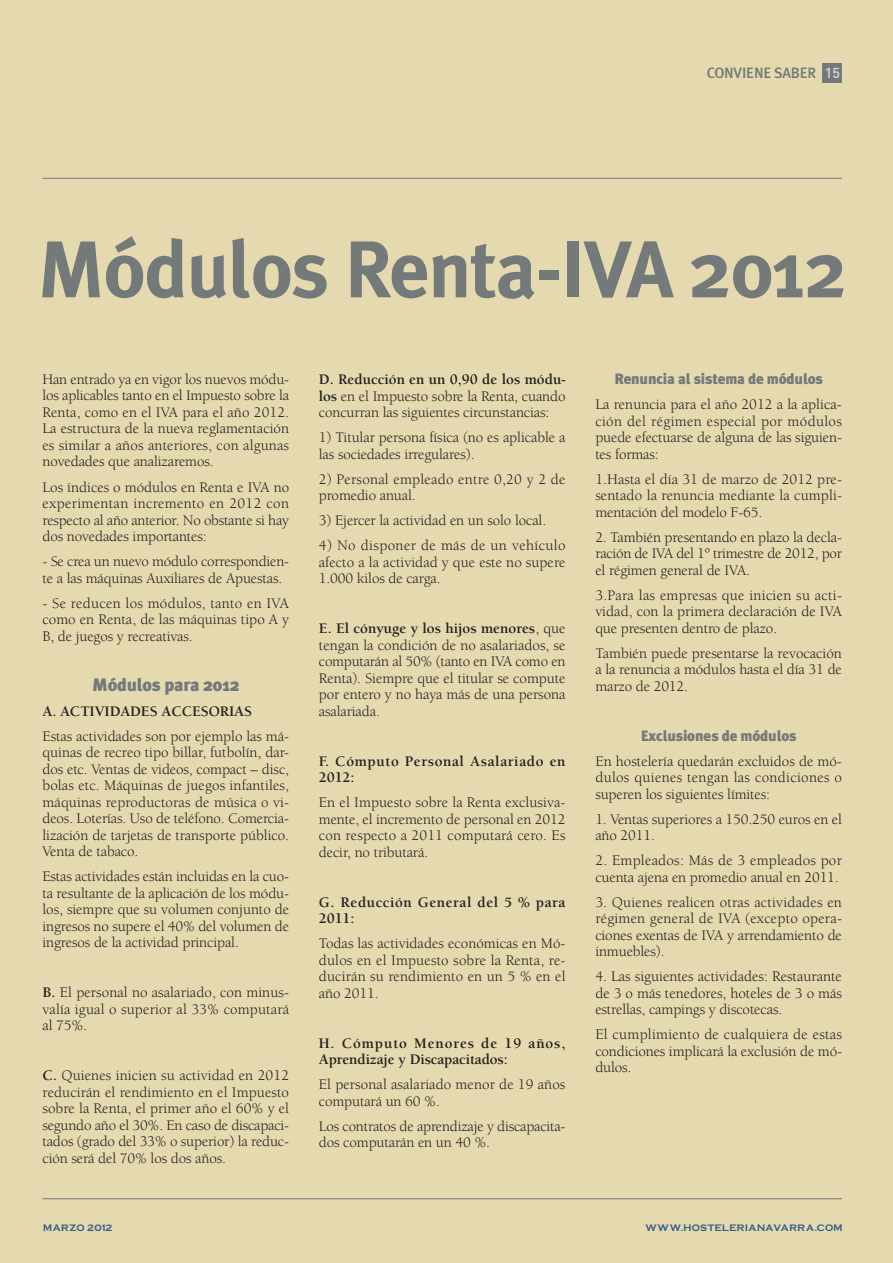
<style>
.page{position:relative;width:893px;height:1263px;background:#e5daaf}
.page>*{position:absolute;margin:0;border:0;box-sizing:border-box;transform-origin:0 0}
.t1{font:700 80.25px "Meta Plus";letter-spacing:-.02em;color:#747979}
.t2{font:900 18px "Meta Plus";letter-spacing:-.01em;color:#747979}
.t3{font:15px/16.5px "Berkeley";letter-spacing:-.01em;color:#231f20;text-align:justify}
.t4{font:700 15px/16.5px "Berkeley";letter-spacing:-.01em;color:#231f20}
.t5{font:700 15px/16.5px "Berkeley";letter-spacing:.035em;color:#231f20}
.t6{font:900 15px "Meta Plus";letter-spacing:-.01em;color:#747979}
.t7{font:15px/16.5px "Berkeley";letter-spacing:.015em;color:#231f20}
.t8{font:500 15px "Meta Plus";letter-spacing:-.02em;color:#747979}
.t9{font:9.75px "C Plate Bld";letter-spacing:.025em;color:#335c88}
.s1{font-family:"DIN";font-size:14.25px;color:#dcdad9}
.s2{font-weight:700}
</style>
<div class="page">
<div style="left:823px;top:64px;width:19px;height:19px;background:#747979"></div>
<hr style="left:42px;top:1198px;width:800px;height:1px;background:#747979">
<hr style="left:42px;top:178px;width:800px;height:1px;background:#747979">
<p class="t8" style="left:707px;top:64px;width:135px">CONVIENE SABER <span class="s1">15</span></p>
<h1 class="t1" style="left:37px;top:220px;width:811px">Módulos Renta-IVA 2012</h1>
<p class="t3" style="left:42px;top:372px;width:248px">Han entrado ya en vigor los nuevos módu&shy;los aplicables tanto en el Impuesto sobre la Renta, como en el IVA para el año 2012.<br>La estructura de la nueva reglamentación es similar a años anteriores, con algunas novedades que analizaremos.</p>
<p class="t3" style="left:42px;top:480px;width:248px">Los índices o módulos en Renta e IVA no experimentan incremento en 2012 con respecto al año anterior. No obstante si hay dos novedades importantes:</p>
<p class="t3" style="left:42px;top:554px;width:248px">- Se crea un nuevo módulo correspondien&shy;te a las máquinas Auxiliares de Apuestas.</p>
<p class="t3" style="left:42px;top:596px;width:248px">- Se reducen los módulos, tanto en IVA como en Renta, de las máquinas tipo A y B, de juegos y recreativas.</p>
<p class="t2" style="left:92px;top:677px;width:148px">Módulos para 2012</p>
<p class="t4" style="left:42px;top:704px;width:211px">A. ACTIVIDADES ACCESORIAS</p>
<p class="t3" style="left:42px;top:729px;width:248px">Estas actividades son por ejemplo las má&shy;quinas de recreo tipo billar, futbolín, dar&shy;dos etc. Ventas de videos, compact – disc, bolas etc. Máquinas de juegos infantiles, máquinas reproductoras de música o vi&shy;deos. Loterías. Uso de teléfono. Comercia&shy;lización de tarjetas de transporte público.<br>Venta de tabaco.</p>
<p class="t3" style="left:42px;top:869px;width:248px">Estas actividades están incluidas en la cuo&shy;ta resultante de la aplicación de los módu&shy;los, siempre que su volumen conjunto de ingresos no supere el 40% del volumen de ingresos de la actividad principal.</p>
<p class="t3" style="left:42px;top:985px;width:248px"><span class="s2">B.</span> El personal no asalariado, con minus&shy;valía igual o superior al 33% computará al 75%.</p>
<p class="t3" style="left:42px;top:1068px;width:248px"><span class="s2">C.</span> Quienes inicien su actividad en 2012 reducirán el rendimiento en el Impuesto sobre la Renta, el primer año el 60% y el segundo año el 30%. En caso de discapaci&shy;tados (grado del 33% o superior) la reduc&shy;ción será del 70% los dos años.</p>
<p class="t3" style="left:319px;top:373px;width:248px"><span class="s2">D. Reducción en un 0,90 de los módu&shy;los</span> en el Impuesto sobre la Renta, cuando concurran las siguientes circunstancias:</p>
<p class="t3" style="left:319px;top:431px;width:248px">1) Titular persona física (no es aplicable a las sociedades irregulares).</p>
<p class="t7" style="left:319px;top:472px;width:248px">2) Personal empleado entre 0,20 y 2 de promedio anual.</p>
<p class="t3" style="left:319px;top:514px;width:229px">3) Ejercer la actividad en un solo local.</p>
<p class="t3" style="left:319px;top:539px;width:248px">4) No disponer de más de un vehículo afecto a la actividad y que este no supere 1.000 kilos de carga.</p>
<p class="t3" style="left:319px;top:622px;width:248px"><span class="s2">E. El cónyuge y los hijos menores</span>, que tengan la condición de no asalariados, se computarán al 50% (tanto en IVA como en Renta). Siempre que el titular se compute por entero y no haya más de una persona asalariada.</p>
<p class="t5" style="left:319px;top:754px;width:248px">F. Cómputo Personal Asalariado en<br>2012:</p>
<p class="t3" style="left:319px;top:796px;width:248px">En el Impuesto sobre la Renta exclusiva&shy;mente, el incremento de personal en 2012 con respecto a 2011 computará cero. Es decir, no tributará.</p>
<p class="t5" style="left:319px;top:895px;width:248px">G. Reducción General del 5 % para<br>2011:</p>
<p class="t3" style="left:319px;top:937px;width:248px">Todas las actividades económicas en Mó&shy;dulos en el Impuesto sobre la Renta, re&shy;ducirán su rendimiento en un 5 % en el año 2011.</p>
<p class="t4" style="left:319px;top:1036px;width:248px">H. Cómputo Menores de 19 años,<br>Aprendizaje y Discapacitados:</p>
<p class="t3" style="left:319px;top:1078px;width:248px">El personal asalariado menor de 19 años computará un 60 %.</p>
<p class="t3" style="left:319px;top:1119px;width:248px">Los contratos de aprendizaje y discapacita&shy;dos computarán en un 40 %.</p>
<p class="t6" style="left:614px;top:373px;width:210px">Renuncia al sistema de módulos</p>
<p class="t3" style="left:595px;top:398px;width:248px">La renuncia para el año 2012 a la aplica&shy;ción del régimen especial por módulos puede efectuarse de alguna de las siguien&shy;tes formas:</p>
<p class="t3" style="left:595px;top:472px;width:248px">1.Hasta el día 31 de marzo de 2012 pre&shy;sentado la renuncia mediante la cumpli&shy;mentación del modelo F-65.</p>
<p class="t3" style="left:595px;top:530px;width:248px">2. También presentando en plazo la decla&shy;ración de IVA del 1º trimestre de 2012, por el régimen general de IVA.</p>
<p class="t3" style="left:595px;top:588px;width:248px">3.Para las empresas que inicien su acti&shy;vidad, con la primera declaración de IVA que presenten dentro de plazo.</p>
<p class="t3" style="left:595px;top:646px;width:248px">También puede presentarse la revocación a la renuncia a módulos hasta el día 31 de marzo de 2012.</p>
<p class="t6" style="left:641px;top:730px;width:157px">Exclusiones de módulos</p>
<p class="t3" style="left:595px;top:754px;width:248px">En hostelería quedarán excluidos de mó&shy;dulos quienes tengan las condiciones o superen los siguientes límites:</p>
<p class="t3" style="left:595px;top:812px;width:248px">1. Ventas superiores a 150.250 euros en el año 2011.</p>
<p class="t3" style="left:595px;top:854px;width:248px">2. Empleados: Más de 3 empleados por cuenta ajena en promedio anual en 2011.</p>
<p class="t3" style="left:595px;top:895px;width:248px">3. Quienes realicen otras actividades en régimen general de IVA (excepto opera&shy;ciones exentas de IVA y arrendamiento de inmuebles).</p>
<p class="t3" style="left:595px;top:970px;width:248px">4. Las siguientes actividades: Restaurante de 3 o más tenedores, hoteles de 3 o más estrellas, campings y discotecas.</p>
<p class="t3" style="left:595px;top:1028px;width:248px">El cumplimiento de cualquiera de estas condiciones implicará la exclusión de mó&shy;dulos.</p>
<p class="t9" style="left:43px;top:1222px;width:71px">MARZO 2012</p>
<p class="t9" style="left:645px;top:1222px;width:199px">WWW.HOSTELERIANAVARRA.COM</p>
</div>
